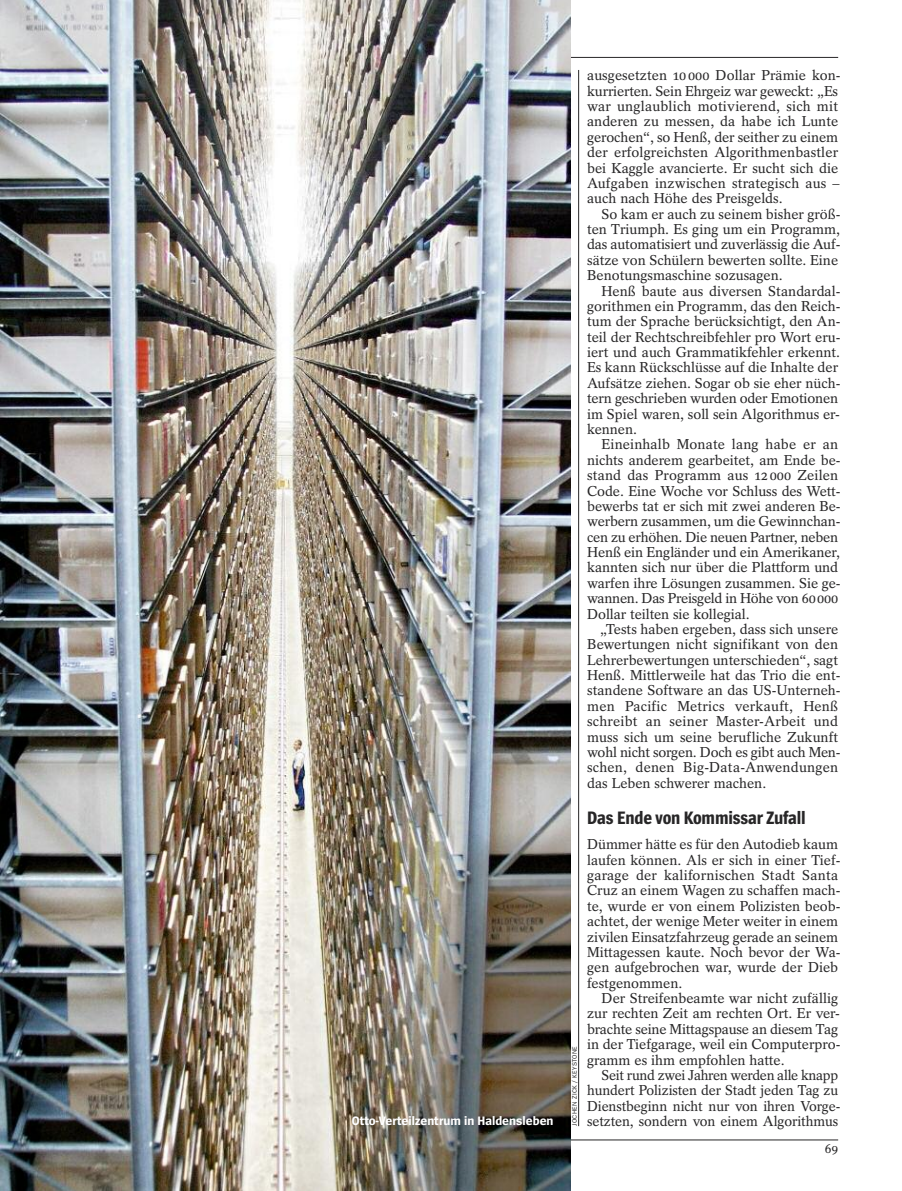
<style>
.page{position:relative;width:902px;height:1191px;background:#fff}
.page>*{position:absolute;margin:0;border:0;box-sizing:border-box;transform-origin:0 0}
.t1{font:700 18.75px "Spiegel Sans Cd";letter-spacing:-.01em;color:#272627}
.t2{font:14.25px/15.5px "Spiegel Serif";color:#272627}
.t3{font:13.5px "Spiegel Serif";color:#272627}
.t4{font:700 12.75px "Spiegel Sans";color:#fff}
.t5{font:6.75px "Spiegel Sans";letter-spacing:.05em;color:#272627}
</style>
<div class="page">
<hr style="left:578px;top:70px;width:1px;height:1056px;background:#272627">
<hr style="left:51px;top:1139px;width:787px;height:1px;background:#272627">
<hr style="left:0;top:57px;width:838px;height:1px;background:#272627">
<img style="left:0;top:0;width:570px;height:1191px">
<p class="t4" style="left:352px;top:1115px;width:203px">Otto-Verteilzentrum in Haldensleben</p>
<p class="t5" style="left:572px;top:1126px;width:82px;rotate:-90deg">JOCHEN ZICK / KEYSTONE</p>
<p class="t2" style="left:587px;top:69px;width:255px">ausgesetzten 10 000 Dollar Prämie kon&shy;kurrierten. Sein Ehrgeiz war geweckt: „Es war unglaublich motivierend, sich mit anderen zu messen, da habe ich Lunte gerochen“, so Henß, der seither zu einem der erfolgreichsten Algorithmenbastler bei Kaggle avancierte. Er sucht sich die Aufgaben inzwischen strategisch aus – auch nach Höhe des Preisgelds.</p>
<p class="t2" style="left:587px;top:207px;width:255px;text-indent:14px">So kam er auch zu seinem bisher größ&shy;ten Triumph. Es ging um ein Programm, das automatisiert und zuverlässig die Auf&shy;sätze von Schülern bewerten sollte. Eine Benotungsmaschine sozusagen.</p>
<p class="t2" style="left:587px;top:284px;width:255px;text-indent:14px">Henß baute aus diversen Standardal&shy;gorithmen ein Programm, das den Reich&shy;tum der Sprache berücksichtigt, den An&shy;teil der Rechtschreibfehler pro Wort eru&shy;iert und auch Grammatikfehler erkennt.<br>Es kann Rückschlüsse auf die Inhalte der Aufsätze ziehen. Sogar ob sie eher nüch&shy;tern geschrieben wurden oder Emotionen im Spiel waren, soll sein Algorithmus er&shy;kennen.</p>
<p class="t2" style="left:587px;top:438px;width:255px;text-indent:14px">Eineinhalb Monate lang habe er an nichts anderem gearbeitet, am Ende be&shy;stand das Programm aus 12 000 Zeilen Code. Eine Woche vor Schluss des Wett&shy;bewerbs tat er sich mit zwei anderen Be&shy;werbern zusammen, um die Gewinnchan&shy;cen zu erhöhen. Die neuen Partner, neben Henß ein Engländer und ein Amerikaner, kannten sich nur über die Plattform und warfen ihre Lösungen zusammen. Sie ge&shy;wannen. Das Preisgeld in Höhe von 60000<br>Dollar teilten sie kollegial.</p>
<p class="t2" style="left:587px;top:623px;width:255px;text-indent:13px">„Tests haben ergeben, dass sich unsere Bewertungen nicht signifikant von den Lehrerbewertungen unterschieden“, sagt Henß. Mittlerweile hat das Trio die ent&shy;standene Software an das US-Unterneh&shy;men Pacific Metrics verkauft, Henß schreibt an seiner Master-Arbeit und muss sich um seine berufliche Zukunft wohl nicht sorgen. Doch es gibt auch Men&shy;schen, denen Big-Data-Anwendungen das Leben schwerer machen.</p>
<h1 class="t1" style="left:587px;top:810px;width:220px">Das Ende von Kommissar Zufall</h1>
<p class="t2" style="left:587px;top:838px;width:255px">Dümmer hätte es für den Autodieb kaum laufen können. Als er sich in einer Tief&shy;garage der kalifornischen Stadt Santa Cruz an einem Wagen zu schaffen mach&shy;te, wurde er von einem Polizisten beob&shy;achtet, der wenige Meter weiter in einem zivilen Einsatzfahrzeug gerade an seinem Mittagessen kaute. Noch bevor der Wa&shy;gen aufgebrochen war, wurde der Dieb festgenommen.</p>
<p class="t2" style="left:587px;top:992px;width:255px;text-indent:14px">Der Streifenbeamte war nicht zufällig zur rechten Zeit am rechten Ort. Er ver&shy;brachte seine Mittagspause an diesem Tag in der Tiefgarage, weil ein Computerpro&shy;gramm es ihm empfohlen hatte.</p>
<p class="t2" style="left:587px;top:1068px;width:255px;text-indent:14px">Seit rund zwei Jahren werden alle knapp hundert Polizisten der Stadt jeden Tag zu Dienstbeginn nicht nur von ihren Vorge&shy;setzten, sondern von einem Algorithmus</p>
<p class="t3" style="left:824px;top:1143px;width:15px">69</p>
</div>
